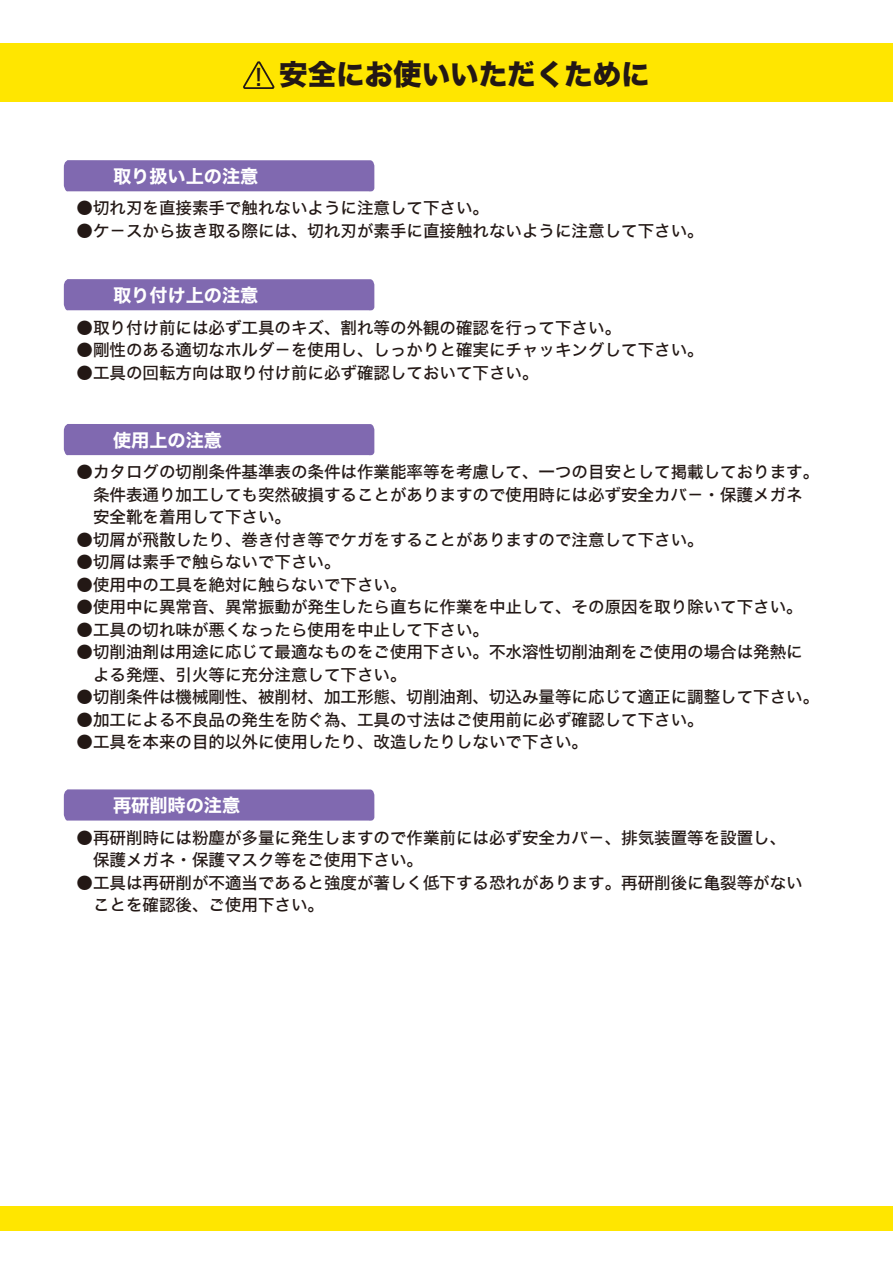
<style>
.page{position:relative;width:893px;height:1263px;background:#fff}
.page>*{position:absolute;margin:0;border:0;box-sizing:border-box;transform-origin:0 0}
.t1{font:28.5px "Hiragino Kaku W8 90 msp RKSJ H";color:#231815}
.t2{font:18px "Hiragino Kaku W7 90 msp RKSJ H";color:#fff}
.t3{font:16.5px/22.5px "Hiragino Kaku W5 90 msp RKSJ H";color:#231815}
.s1{font-family:"Hiragino Kaku W5 90 msp RKSJ H";font-size:23.25px}
</style>
<div class="page">
<div style="left:0;top:43px;width:893px;height:59px;background:#ffe600"></div>
<div style="left:0;top:1206px;width:893px;height:25px;background:#ffe600"></div>
<svg style="left:243px;top:61px;width:32px;height:28px"></svg>
<div style="left:64px;top:160px;width:310px;height:32px;background:#8069b0"></div>
<div style="left:64px;top:424px;width:310px;height:32px;background:#8069b0"></div>
<div style="left:64px;top:279px;width:310px;height:32px;background:#8069b0"></div>
<div style="left:64px;top:789px;width:310px;height:32px;background:#8069b0"></div>
<h1 class="t1" style="left:255px;top:59px;width:396px"><span class="s1">!</span> 安全にお使いいただくために</h1>
<p class="t2" style="left:77px;top:167px;width:183px">　　取り扱い上の注意</p>
<p class="t3" style="left:77px;top:197px;width:414px">●切れ刃を直接素手で触れないように注意して下さい。</p>
<p class="t3" style="left:77px;top:220px;width:629px">●ケ－スから抜き取る際には、切れ刃が素手に直接触れないように注意して下さい。</p>
<p class="t2" style="left:77px;top:286px;width:183px">　　取り付け上の注意</p>
<p class="t3" style="left:77px;top:317px;width:546px">●取り付け前には必ず工具のキズ、割れ等の外観の確認を行って下さい。</p>
<p class="t3" style="left:77px;top:339px;width:629px">●剛性のある適切なホルダ－を使用し、しっかりと確実にチャッキングして下さい。</p>
<p class="t3" style="left:77px;top:362px;width:464px">●工具の回転方向は取り付け前に必ず確認しておいて下さい。</p>
<p class="t2" style="left:77px;top:431px;width:147px">　　使用上の注意</p>
<p class="t3" style="left:93px;top:461px;width:728px;text-indent:-16px">●カタログの切削条件基準表の条件は作業能率等を考慮して、一つの目安として掲載しております。条件表通り加工しても突然破損することがありますので使用時には必ず安全カバ－・保護メガネ安全靴を着用して下さい。</p>
<p class="t3" style="left:77px;top:529px;width:629px">●切屑が飛散したり、巻き付き等でケガをすることがありますので注意して下さい。</p>
<p class="t3" style="left:77px;top:551px;width:265px">●切屑は素手で触らないで下さい。</p>
<p class="t3" style="left:77px;top:574px;width:332px">●使用中の工具を絶対に触らないで下さい。</p>
<p class="t3" style="left:77px;top:596px;width:728px">●使用中に異常音、異常振動が発生したら直ちに作業を中止して、その原因を取り除いて下さい。</p>
<p class="t3" style="left:77px;top:619px;width:414px">●工具の切れ味が悪くなったら使用を中止して下さい。</p>
<p class="t3" style="left:93px;top:641px;width:711px;text-indent:-16px">●切削油剤は用途に応じて最適なものをご使用下さい。不水溶性切削油剤をご使用の場合は発熱による発煙、引火等に充分注意して下さい。</p>
<p class="t3" style="left:77px;top:686px;width:744px">●切削条件は機械剛性、被削材、加工形態、切削油剤、切込み量等に応じて適正に調整して下さい。</p>
<p class="t3" style="left:77px;top:709px;width:629px">●加工による不良品の発生を防ぐ為、工具の寸法はご使用前に必ず確認して下さい。</p>
<p class="t3" style="left:77px;top:731px;width:513px">●工具を本来の目的以外に使用したり、改造したりしないで下さい。</p>
<p class="t2" style="left:77px;top:796px;width:165px">　　再研削時の注意</p>
<p class="t3" style="left:93px;top:827px;width:695px;text-indent:-16px">●再研削時には粉塵が多量に発生しますので作業前には必ず安全カバ－、排気装置等を設置し、保護メガネ・保護マスク等をご使用下さい。</p>
<p class="t3" style="left:77px;top:872px;width:728px">●工具は再研削が不適当であると強度が著しく低下する恐れがあります。再研削後に亀裂等がない　ことを確認後、ご使用下さい。</p>
</div>
